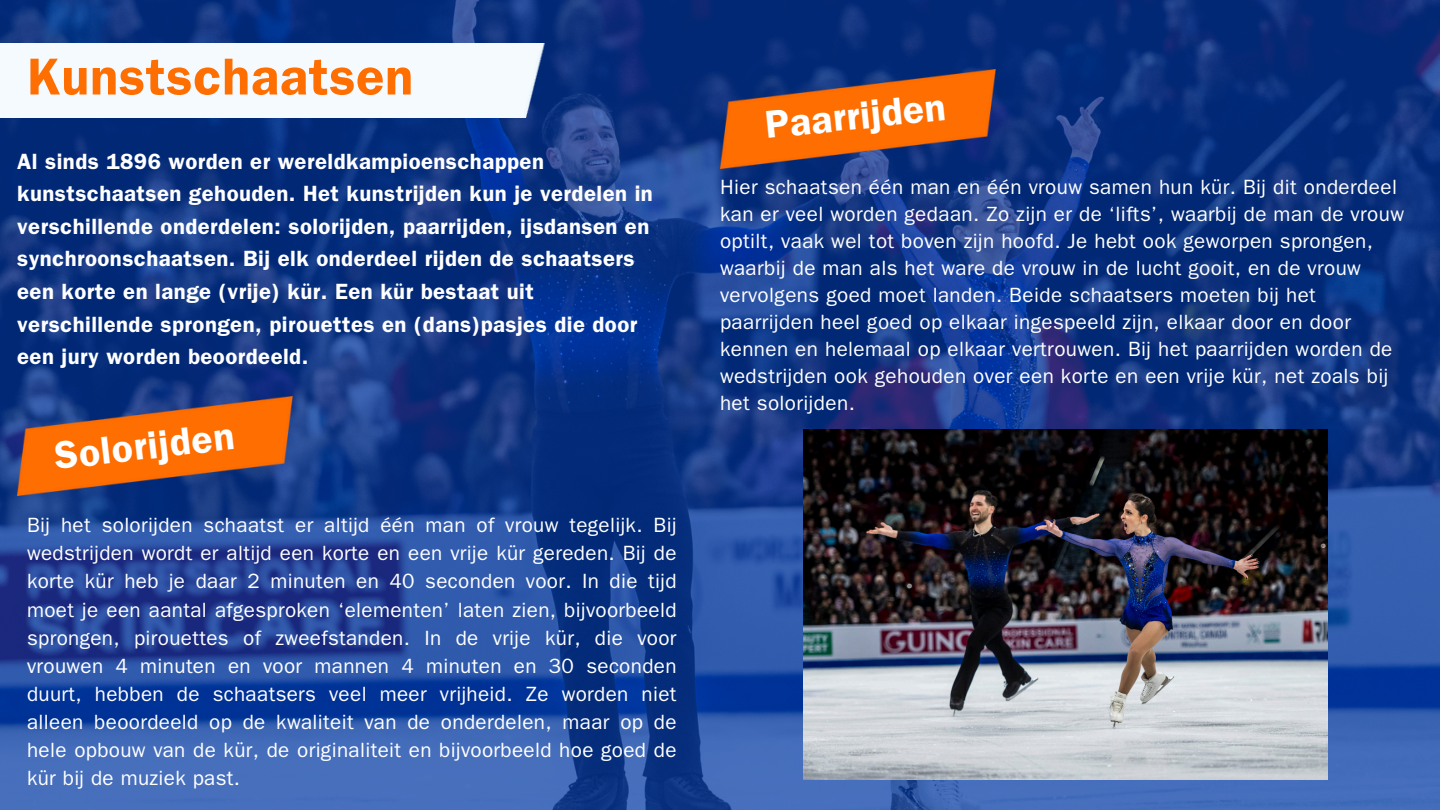
<style>
.page{position:relative;width:1440px;height:810px;background:#fff}
.page>*{position:absolute;margin:0;border:0;box-sizing:border-box;transform-origin:0 0}
.t1{font:600 52.2px "Franklin Gothic";letter-spacing:.015em;color:#ff6e00}
.t2{font:600 39px "Franklin Gothic";color:#fff}
.t3{font:600 22.2px/32.7px "Franklin Gothic";letter-spacing:.02em;color:#fff}
.t4{font:20.7px/28.2px "ITC Franklin Gothic Std";letter-spacing:.02em;color:#fff}
</style>
<div class="page">
<img style="left:0;top:0;width:1440px;height:810px">
<img style="left:803px;top:430px;width:525px;height:349px">
<img style="left:0;top:44px;width:694px;height:74px">
<img style="left:17px;top:397px;width:276px;height:99px">
<img style="left:720px;top:69px;width:276px;height:99px">
<h3 class="t1" style="left:27px;top:59px;width:388px">Kunstschaatsen</h3>
<p class="t3" style="left:17px;top:147px;width:637px">Al sinds 1896 worden er wereldkampioenschappen kunstschaatsen gehouden. Het kunstrijden kun je verdelen in verschillende onderdelen: solorijden, paarrijden, ijsdansen en synchroonschaatsen. Bij elk onderdeel rijden de schaatsers een korte en lange (vrije) kür. Een kür bestaat uit verschillende sprongen, pirouettes en (dans)pasjes die door een jury worden beoordeeld.</p>
<p class="t2" style="left:53px;top:442px;width:182px;rotate:-6deg">Solorijden</p>
<h1 class="t4" style="left:27px;top:514px;width:651px;text-align:justify">Bij het solorijden schaatst er altijd één man of vrouw tegelijk. Bij wedstrijden wordt er altijd een korte en een vrije kür gereden. Bij de korte kür heb je daar 2 minuten en 40 seconden voor. In die tijd moet je een aantal afgesproken ‘elementen’ laten zien, bijvoorbeeld sprongen, pirouettes of zweefstanden. In de vrije kür, die voor vrouwen 4 minuten en voor mannen 4 minuten en 30 seconden duurt, hebben de schaatsers veel meer vrijheid. Ze worden niet alleen beoordeeld op de kwaliteit van de onderdelen, maar op de hele opbouw van de kür, de originaliteit en bijvoorbeeld hoe goed de kür bij de muziek past.</h1>
<h2 class="t2" style="left:764px;top:112px;width:183px;rotate:-6deg">Paarrijden</h2>
<p class="t4" style="left:720px;top:177px;width:686px;line-height:27px">Hier schaatsen één man en één vrouw samen hun kür. Bij dit onderdeel kan er veel worden gedaan. Zo zijn er de ‘lifts’, waarbij de man de vrouw optilt, vaak wel tot boven zijn hoofd. Je hebt ook geworpen sprongen, waarbij de man als het ware de vrouw in de lucht gooit, en de vrouw vervolgens goed moet landen. Beide schaatsers moeten bij het paarrijden heel goed op elkaar ingespeeld zijn, elkaar door en door kennen en helemaal op elkaar vertrouwen. Bij het paarrijden worden de wedstrijden ook gehouden over een korte en een vrije kür, net zoals bij het solorijden.</p>
</div>
